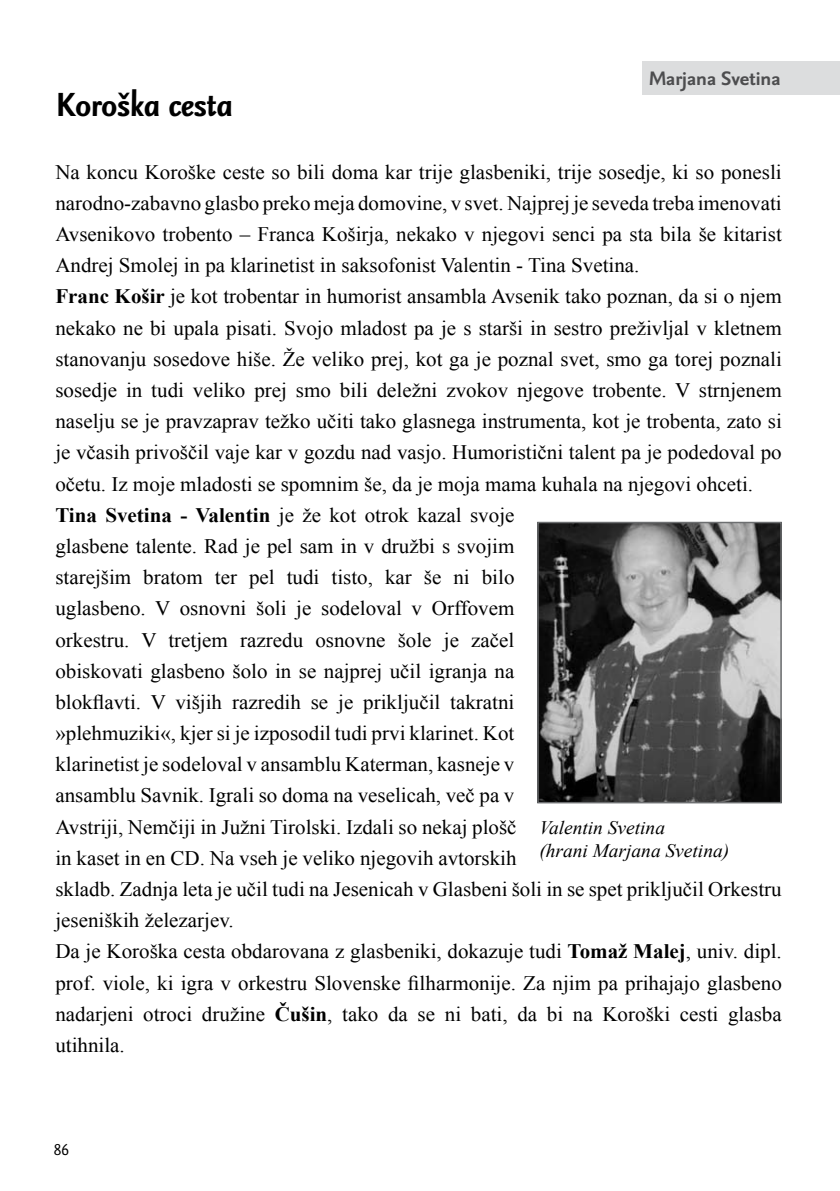
<style>
.page{position:relative;width:840px;height:1191px;background:#fff}
.page>*{position:absolute;margin:0;border:0;box-sizing:border-box;transform-origin:0 0}
.t1{font:italic 700 40.2px "Seria Sans Lf";color:#000;scale:1.05 1}
.t2{font:700 23.6px "Seria Sans Lf";color:#4d4d4f}
.t3{font:20.6px/31.2px "Times New Roman";color:#000}
.t4{font:italic 19px/23.2px "Times New Roman";color:#000}
.t5{font:19px "Seria Sans Lf";color:#000}
.s1{font-weight:700}
</style>
<div class="page">
<div style="left:642px;top:61px;width:197px;height:33px;background:#dcddde"></div>
<img style="left:540px;top:525px;width:238px;height:275px">
<div style="left:537px;top:522px;width:244px;height:281px;border:2px solid #6d6f71"></div>
<h1 class="t1" style="left:55px;top:85px;width:170px">Koroška cesta</h1>
<p class="t2" style="left:648px;top:67px;width:133px">Marjana Svetina</p>
<p class="t3" style="left:55px;top:156px;width:727px">Na koncu Koroške ceste so bili doma kar trije glasbeniki, trije sosedje, ki so ponesli narodno-zabavno glasbo preko meja domovine, v svet. Najprej je seveda treba imenovati Avsenikovo trobento – Franca Koširja, nekako v njegovi senci pa sta bila še kitarist Andrej Smolej in pa klarinetist in saksofonist Valentin - Tina Svetina.<br><span class="s1">Franc Košir</span> je kot trobentar in humorist ansambla Avsenik tako poznan, da si o njem nekako ne bi upala pisati. Svojo mladost pa je s starši in sestro preživljal v kletnem stanovanju sosedove hiše. Že veliko prej, kot ga je poznal svet, smo ga torej poznali sosedje in tudi veliko prej smo bili deležni zvokov njegove trobente. V strnjenem naselju se je pravzaprav težko učiti tako glasnega instrumenta, kot je trobenta, zato si je včasih privoščil vaje kar v gozdu nad vasjo. Humoristični talent pa je podedoval po očetu. Iz moje mladosti se spomnim še, da je moja mama kuhala na njegovi ohceti.<br><span class="s1">Tina Svetina - Valentin</span> je že kot otrok kazal svoje<br>glasbene talente. Rad je pel sam in v družbi s svojim<br>starejšim bratom ter pel tudi tisto, kar še ni bilo<br>uglasbeno. V osnovni šoli je sodeloval v Orffovem<br>orkestru. V tretjem razredu osnovne šole je začel<br>obiskovati glasbeno šolo in se najprej učil igranja na<br>blokflavti. V višjih razredih se je priključil takratni<br>»plehmuziki«, kjer si je izposodil tudi prvi klarinet. Kot<br>klarinetist je sodeloval v ansamblu Katerman, kasneje v<br>ansamblu Savnik. Igrali so doma na veselicah, več pa v<br>Avstriji, Nemčiji in Južni Tirolski. Izdali so nekaj plošč<br>in kaset in en CD. Na vseh je veliko njegovih avtorskih<br>skladb. Zadnja leta je učil tudi na Jesenicah v Glasbeni šoli in se spet priključil Orkestru jeseniških železarjev.<br>Da je Koroška cesta obdarovana z glasbeniki, dokazuje tudi <span class="s1">Tomaž Malej</span>, univ. dipl. prof. viole, ki igra v orkestru Slovenske filharmonije. Za njim pa prihajajo glasbeno nadarjeni otroci družine <span class="s1">Čušin</span>, tako da se ni bati, da bi na Koroški cesti glasba utihnila.</p>
<p class="t4" style="left:539px;top:815px;width:191px">Valentin Svetina<br>(hrani Marjana Svetina)</p>
<p class="t5" style="left:54px;top:1140px;width:17px">86</p>
</div>
